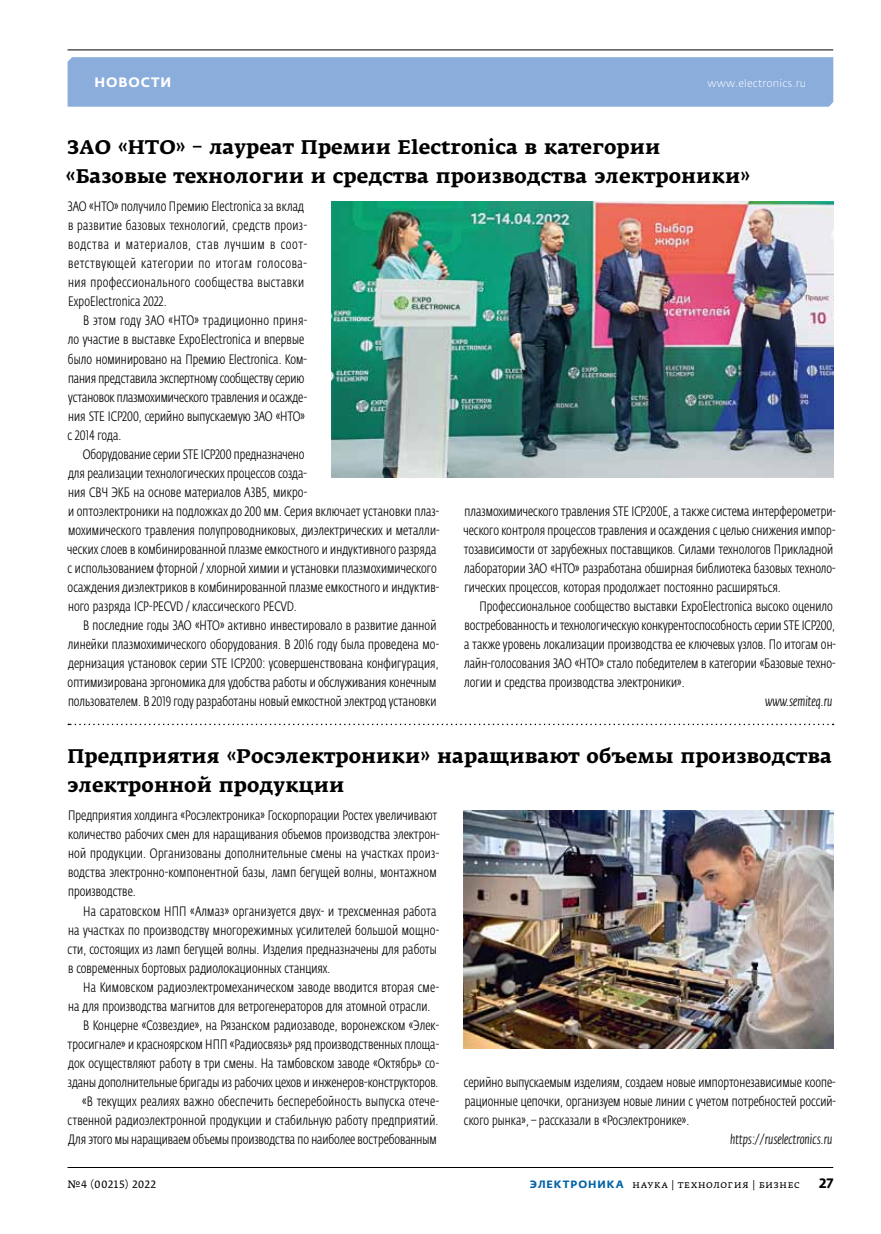
<style>
.page{position:relative;width:881px;height:1234px;background:#fff}
.page>*{position:absolute;margin:0;border:0;box-sizing:border-box;transform-origin:0 0}
.t1{font:700 19.5px/28.5px "Fedra Serif A Pro";letter-spacing:.005em;color:#000}
.t2{font:300 13.5px/19px "Fedra Sans Cond Pro";letter-spacing:.005em;color:#000}
.t3{font:300 13.5px/19px "Fedra Sans Cond Pro";letter-spacing:.025em;color:#000}
.t4{font:italic 300 13.5px "Fedra Sans Cond Pro";letter-spacing:.005em;color:#000}
.t5{font:700 13.5px "Fedra Sans Alt Pro";letter-spacing:.065em;color:#fff}
.t6{font:700 13.5px "Fedra Sans Pro";color:#000}
.t7{font:10.5px "Fedra Serif A Pro";letter-spacing:.03em;color:#000}
.t8{font:300 10.5px "Fedra Sans Pro";letter-spacing:.015em;color:#fff}
.s1{font-family:"Fedra Sans Alt Pro";font-weight:700;color:#0061a7}
</style>
<div class="page">
<div style="left:67px;top:57px;width:765px;height:50px;background:#8baddc"></div>
<hr style="left:67px;top:49px;width:765px;height:1px;background:#000">
<hr style="left:68px;top:1166px;width:764px;height:1px;background:#000">
<svg style="left:68px;top:723px;width:765px;height:2px"></svg>
<img style="left:332px;top:202px;width:500px;height:275px">
<img style="left:464px;top:810px;width:368px;height:238px">
<p class="t5" style="left:95px;top:74px;width:78px">НОВОСТИ</p>
<p class="t8" style="left:707px;top:77px;width:100px">www.electronics.ru</p>
<h1 class="t1" style="left:66px;top:133px;width:686px">ЗАО «НТО» – лауреат Премии Electronica в категории «Базовые технологии и средства производства электроники»</h1>
<p class="t3" style="left:68px;top:197px;width:241px">ЗАО «НТО» получило Премию Electronica за вклад в развитие базовых технологий, средств произ‑ водства и материалов, став лучшим в соот‑ ветствующей категории по итогам голосова‑ ния профессионального сообщества выставки ExpoElectronica 2022.</p>
<p class="t2" style="left:68px;top:311px;width:241px;text-indent:15px">В этом году ЗАО «НТО» традиционно приня‑ ло участие в выставке ExpoElectronica и впервые было номинировано на Премию Electronica. Ком‑ пания представила экспертному сообществу серию установок плазмохимического травления и осажде‑ ния STE ICP200, серийно выпускаемую ЗАО «НТО» с 2014 года.</p>
<p class="t2" style="left:67px;top:444px;width:374px;text-indent:16px">Оборудование серии STE ICP200 предназначено<br>для реализации технологических процессов созда‑<br>ния СВЧ ЭКБ на основе материалов A3B5, микро-<br>и оптоэлектроники на подложках до 200 мм. Серия включает установки плаз‑ мохимического травления полупроводниковых, диэлектрических и металли‑ ческих слоев в комбинированной плазме емкостного и индуктивного разряда с использованием фторной /хлорной химии и установки плазмохимического осаждения диэлектриков в комбинированной плазме емкостного и индуктив‑ ного разряда ICP-PECVD /классического PECVD.</p>
<p class="t2" style="left:68px;top:616px;width:373px;text-indent:15px">В последние годы ЗАО «НТО» активно инвестировало в развитие данной линейки плазмохимического оборудования. В 2016 году была проведена мо‑ дернизация установок серии STE ICP200: усовершенствована конфигурация, оптимизирована эргономика для удобства работы и обслуживания конечным пользователем. В 2019 году разработаны новый емкостной электрод установки</p>
<p class="t2" style="left:463px;top:501px;width:374px">плазмохимического травления STE ICP200E, а также система интерферометри‑ ческого контроля процессов травления и осаждения с целью снижения импор‑ тозависимости от зарубежных поставщиков. Силами технологов Прикладной лаборатории ЗАО «НТО» разработана обширная библиотека базовых техноло‑ гических процессов, которая продолжает постоянно расширяться.</p>
<p class="t2" style="left:464px;top:597px;width:373px;text-indent:15px">Профессиональное сообщество выставки ExpoElectronica высоко оценило востребованность и технологическую конкурентоспособность серии STE ICP200, а также уровень локализации производства ее ключевых узлов. По итогам он‑ лайн--голосования ЗАО «НТО» стало победителем в категории «Базовые техно‑ логии и средства производства электроники».</p>
<p class="t4" style="left:764px;top:693px;width:69px">www.semiteq.ru</p>
<h1 class="t1" style="left:67px;top:742px;width:766px">Предприятия «Росэлектроники» наращивают объемы производства электронной продукции</h1>
<p class="t2" style="left:68px;top:806px;width:373px">Предприятия холдинга «Росэлектроника» Госкорпорации Ростех увеличивают количество рабочих смен для наращивания объемов производства электрон‑ ной продукции. Организованы дополнительные смены на участках произ‑ водства электронно--компонентной базы, ламп бегущей волны, монтажном производстве.</p>
<p class="t2" style="left:68px;top:901px;width:373px;text-indent:15px">На саратовском НПП «Алмаз» организуется двух- и трехсменная работа на участках по производству многорежимных усилителей большой мощно‑ сти, состоящих из ламп бегущей волны. Изделия предназначены для работы в современных бортовых радиолокационных станциях.</p>
<p class="t2" style="left:83px;top:977px;width:357px">На Кимовском радиоэлектромеханическом заводе вводится вторая сме‑</p>
<p class="t2" style="left:68px;top:996px;width:363px">на для производства магнитов для ветрогенераторов для атомной отрасли.</p>
<p class="t2" style="left:83px;top:1015px;width:357px">В Концерне «Созвездие», на Рязанском радиозаводе, воронежском «Элек‑</p>
<p class="t2" style="left:67px;top:1034px;width:373px">тросигнале» и красноярском НПП «Радиосвязь» ряд производственных площа‑</p>
<p class="t2" style="left:68px;top:1053px;width:372px">док осуществляют работу в три смены. На тамбовском заводе «Октябрь» со‑</p>
<p class="t2" style="left:68px;top:1072px;width:372px">зданы дополнительные бригады из рабочих цехов и инженеров--конструкторов.</p>
<p class="t2" style="left:82px;top:1091px;width:358px">«В текущих реалиях важно обеспечить бесперебойность выпуска отече‑</p>
<p class="t2" style="left:68px;top:1110px;width:372px">ственной радиоэлектронной продукции и стабильную работу предприятий.</p>
<p class="t2" style="left:68px;top:1129px;width:370px">Для этого мы наращиваем объемы производства по наиболее востребованным</p>
<p class="t2" style="left:464px;top:1072px;width:373px;text-align:justify">серийно выпускаемым изделиям, создаем новые импортонезависимые коопе‑ рационные цепочки, организуем новые линии с учетом потребностей россий‑ ского рынка», – рассказали в «Росэлектронике».</p>
<p class="t4" style="left:730px;top:1130px;width:104px">https://ruselectronics.ru</p>
<p class="t7" style="left:67px;top:1177px;width:90px">№4 (00215) 2022</p>
<p class="t7" style="left:529px;top:1177px;width:272px"><span class="s1">ЭЛЕКТРОНИКА</span> наука | технология | бизнес</p>
<p class="t6" style="left:819px;top:1174px;width:15px">27</p>
</div>
